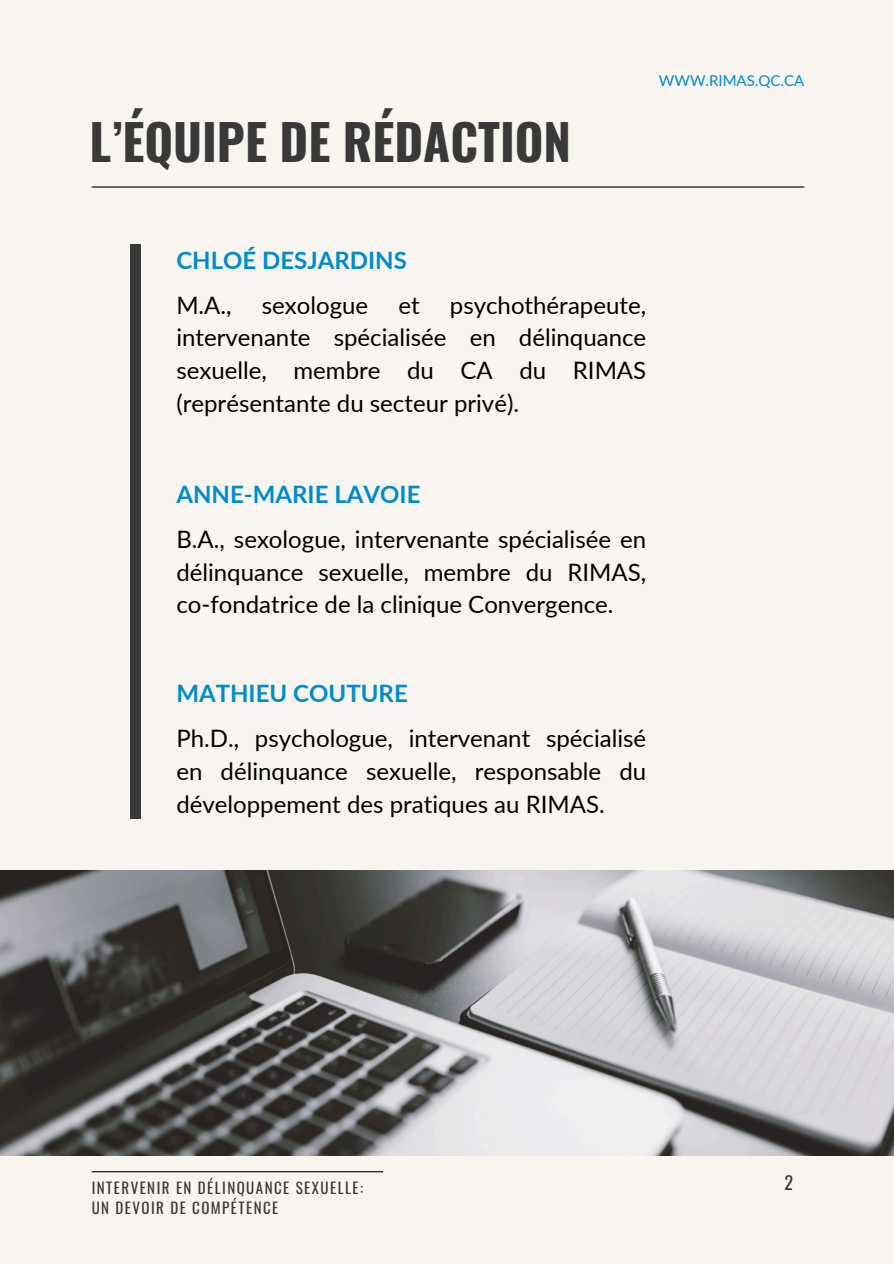
<style>
.page{position:relative;width:894px;height:1264px;background:#fff}
.page>*{position:absolute;margin:0;border:0;box-sizing:border-box;transform-origin:0 0}
.t1{font:700 49.2px "Oswald";color:#393939}
.t2{font:24px/32.7px "Lato";color:#000;text-align:justify}
.t3{font:700 24px "Lato";color:#008bca}
.t4{font:18px "Oswald";color:#393939}
.t5{font:15px/20.2px "Oswald";letter-spacing:.095em;color:#393939}
.t6{font:15px "Lato";color:#008bca}
</style>
<div class="page">
<div style="left:0;top:0;width:893px;height:1263px;background:#f8f5f1"></div>
<div style="left:130px;top:244px;width:11px;height:574px;background:#393939"></div>
<hr style="left:92px;top:186px;width:712px;height:1px;background:#000">
<img style="left:0;top:870px;width:893px;height:285px">
<hr style="left:92px;top:1171px;width:291px;height:1px;background:#000">
<p class="t1" style="left:89px;top:103px;width:483px">L’ÉQUIPE DE RÉDACTION</p>
<p class="t6" style="left:658px;top:71px;width:147px">WWW.RIMAS.QC.CA</p>
<h2 class="t3" style="left:176px;top:245px;width:232px">CHLOÉ DESJARDINS</h2>
<h3 class="t2" style="left:176px;top:288px;width:471px;text-indent:273px">psychothérapeute, intervenante spécialisée en délinquance sexuelle, membre du CA du RIMAS (représentante du secteur privé).</h3>
<h3 class="t2" style="left:176px;top:288px;width:57px">M.A.,</h3>
<h3 class="t2" style="left:262px;top:288px;width:108px">sexologue</h3>
<h3 class="t2" style="left:398px;top:288px;width:23px">et</h3>
<h3 class="t3" style="left:176px;top:480px;width:245px">ANNE-MARIE LAVOIE</h3>
<h2 class="t2" style="left:176px;top:522px;width:471px">B.A., sexologue, intervenante spécialisée en délinquance sexuelle, membre du RIMAS, co-fondatrice de la clinique Convergence.</h2>
<h2 class="t3" style="left:176px;top:678px;width:233px">MATHIEU COUTURE</h2>
<h3 class="t2" style="left:176px;top:721px;width:471px">Ph.D., psychologue, intervenant spécialisé en délinquance sexuelle, responsable du développement des pratiques au RIMAS.</h3>
<h1 class="t5" style="left:92px;top:1176px;width:273px">INTERVENIR EN DÉLINQUANCE SEXUELLE:<br>UN DEVOIR DE COMPÉTENCE</h1>
<p class="t4" style="left:784px;top:1168px;width:10px">2</p>
</div>
